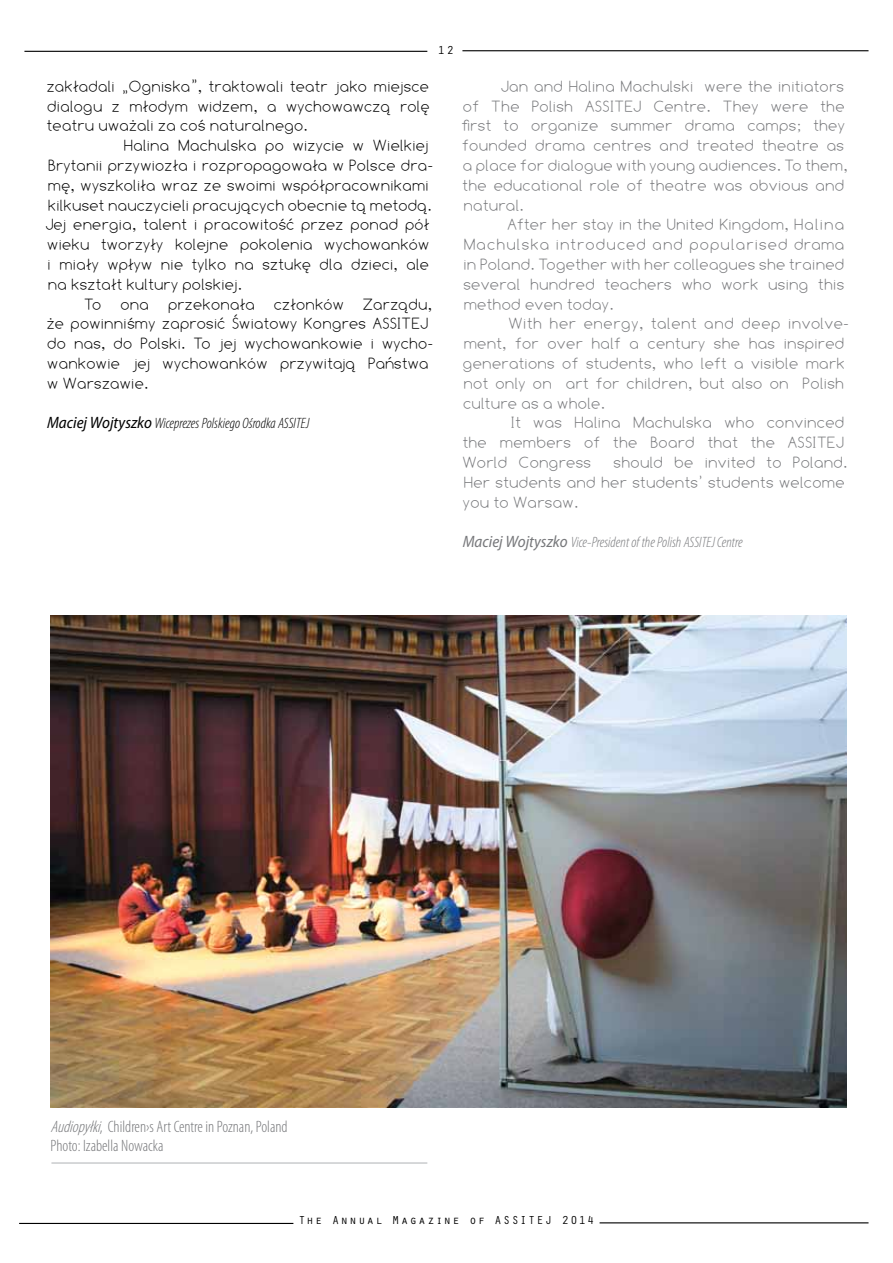
<style>
.page{position:relative;width:893px;height:1263px;background:#fff}
.page>*{position:absolute;margin:0;border:0;box-sizing:border-box;transform-origin:0 0}
.t1{font:300 16.5px/19.8px "Comfortaa";color:#77787b}
.t2{font:300 16.5px "Comfortaa";color:#000}
.t3{font:300 condensed 16.5px/19.5px "Myriad Pro";color:#77787b}
.t4{font:italic 300 condensed 15px "Myriad Pro";color:#77787b}
.t5{font:italic 300 condensed 15px "Myriad Pro";color:#000}
.t6{font:12px "Orator Std";letter-spacing:.11em;color:#000}
.s1{font-weight:400;font-stretch:semi-condensed;font-size:16.5px}
.s2{font-style:italic}
</style>
<div class="page">
<hr style="left:19px;top:1223px;width:274px;height:1px;background:#000">
<hr style="left:600px;top:1222px;width:268px;height:1px;background:#000">
<hr style="left:24px;top:51px;width:403px;height:1px;background:#000">
<hr style="left:462px;top:50px;width:406px;height:1px;background:#000">
<img style="left:50px;top:615px;width:796px;height:493px">
<hr style="left:51px;top:1162px;width:376px;height:1px;background:#b8babc">
<p class="t6" style="left:438px;top:41px;width:17px">12</p>
<p class="t2" style="left:47px;top:77px;width:384px">zakładali „Ogniska”, traktowali teatr jako miejsce</p>
<p class="t2" style="left:48px;top:97px;width:384px">dialogu z młodym widzem, a wychowawczą rolę</p>
<p class="t2" style="left:47px;top:117px;width:263px">teatru uważali za coś naturalnego.</p>
<p class="t2" style="left:124px;top:136px;width:306px">Halina Machulska po wizycie w Wielkiej</p>
<p class="t2" style="left:48px;top:156px;width:386px">Brytanii przywiozła i rozpropagowała w Polsce dra-</p>
<p class="t2" style="left:48px;top:176px;width:382px">mę, wyszkoliła wraz ze swoimi współpracownikami</p>
<p class="t2" style="left:48px;top:196px;width:386px">kilkuset nauczycieli pracujących obecnie tą metodą.</p>
<p class="t2" style="left:46px;top:216px;width:385px">Jej energia, talent i pracowitość przez ponad pół</p>
<p class="t2" style="left:48px;top:235px;width:384px">wieku tworzyły kolejne pokolenia wychowanków</p>
<p class="t2" style="left:48px;top:255px;width:383px">i miały wpływ nie tylko na sztukę dla dzieci, ale</p>
<p class="t2" style="left:48px;top:275px;width:196px">na kształt kultury polskiej.</p>
<p class="t2" style="left:85px;top:295px;width:350px">To ona przekonała członków Zarządu,</p>
<p class="t2" style="left:47px;top:315px;width:383px">że powinniśmy zaprosić Światowy Kongres ASSITEJ</p>
<p class="t2" style="left:48px;top:334px;width:387px">do nas, do Polski. To jej wychowankowie i wycho-</p>
<p class="t2" style="left:48px;top:354px;width:383px">wankowie jej wychowanków przywitają Państwa</p>
<p class="t2" style="left:48px;top:374px;width:103px">w Warszawie.</p>
<p class="t5" style="left:47px;top:415px;width:264px"><span class="s1">Maciej Wojtyszko</span> Wiceprezes Polskiego Ośrodka ASSITEJ</p>
<p class="t1" style="left:462px;top:76px;width:387px;text-indent:39px">Jan and Halina Machulski were the initiators of The Polish ASSITEJ Centre. They were the first to organize summer drama camps; they founded drama centres and treated theatre as a place for dialogue with young audiences. To them, the educational role of theatre was obvious and natural.</p>
<p class="t1" style="left:464px;top:215px;width:383px;text-align:justify;text-indent:44px">After her stay in the United Kingdom, Halina Machulska introduced and popularised drama in Poland. Together with her colleagues she trained several hundred teachers who work using this method even today.</p>
<p class="t1" style="left:463px;top:314px;width:387px;text-indent:46px">With her energy, talent and deep involve&shy;ment, for over half a century she has inspired generations of students, who left a visible mark not only on art for children, but also on Polish culture as a whole.</p>
<p class="t1" style="left:463px;top:413px;width:384px;text-align:justify;text-indent:48px">It was Halina Machulska who convinced the members of the Board that the ASSITEJ World Congress</p>
<p class="t1" style="left:463px;top:452px;width:386px;text-indent:150px">should be invited to Poland.<br>Her students and her students’ students welcome you to Warsaw.</p>
<p class="t4" style="left:463px;top:534px;width:281px"><span class="s1">Maciej Wojtyszko</span> Vice-President of the Polish ASSITEJ Centre</p>
<p class="t3" style="left:50px;top:1117px;width:239px"><span class="s2">Audiopyłki</span>, Children›s Art Centre in Poznan, Poland<br>Photo: Izabella Nowacka</p>
<p class="t6" style="left:299px;top:1211px;width:297px">The Annual Magazine of ASSITEJ 2014</p>
</div>
